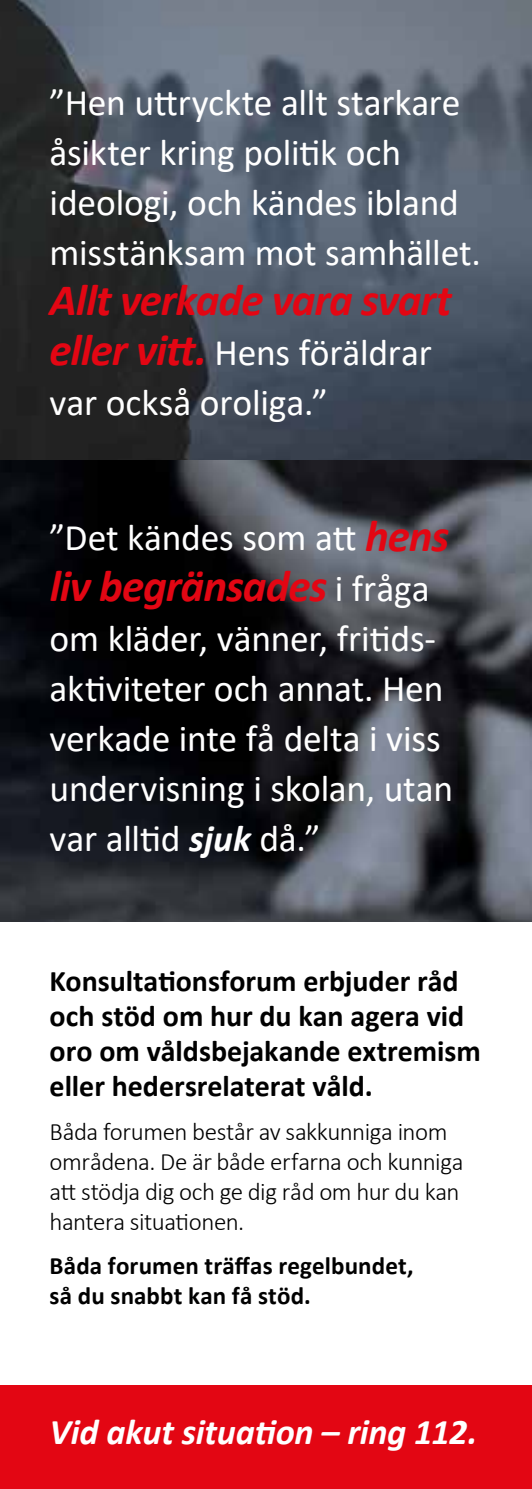
<style>
.page{position:relative;width:532px;height:1489px;background:#fff}
.page>*{position:absolute;margin:0;border:0;box-sizing:border-box;transform-origin:0 0}
.t1{font:italic 700 45px "Calibri";letter-spacing:-.025em;color:#e30613}
.t2{font:37.5px/50px "Calibri";letter-spacing:-.005em;color:#fff}
.t3{font:italic 700 36.25px "Calibri";letter-spacing:-.005em;color:#fff}
.t4{font:700 30px/35px "Calibri";color:#000}
.t5{font:300 25px/30px "Calibri";letter-spacing:-.02em;color:#000}
.t6{font:700 25px/30px "Calibri";letter-spacing:.005em;color:#000}
.s1{font-weight:700;font-style:italic;font-size:45px;color:#e30613}
.s2{font-weight:400;font-style:normal;font-size:37.5px;color:#fff}
.s3{font-weight:700;font-style:italic}
</style>
<div class="page">
<div style="left:0;top:1384px;width:531px;height:104px;background:#e30613"></div>
<img style="left:0;top:0;width:531px;height:921px">
<p class="t2" style="left:50px;top:77px;width:432px">”Hen uttryckte allt starkare åsikter kring politik och ideologi, och kändes ibland misstänksam mot samhället.</p>
<p class="t1" style="left:50px;top:268px;width:403px">Allt verkade vara svart</p>
<p class="t2" style="left:50px;top:327px;width:383px"><span class="s1">eller vitt.</span> Hens föräldrar var också oroliga.”</p>
<p class="t2" style="left:50px;top:512px;width:401px">”Det kändes som att <span class="s1">hens</span></p>
<p class="t1" style="left:50px;top:553px;width:381px">liv begränsades <span class="s2">i fråga</span></p>
<p class="t2" style="left:50px;top:612px;width:405px">om kläder, vänner, fritids&shy;aktiviteter och annat. Hen verkade inte få delta i viss undervisning i skolan, utan var alltid <span class="s3">sjuk</span> då.”</p>
<p class="t4" style="left:50px;top:962px;width:432px">Konsultationsforum erbjuder råd och stöd om hur du kan agera vid oro om våldsbejakande extremism eller hedersrelaterat våld.</p>
<p class="t5" style="left:50px;top:1116px;width:415px">Båda forumen består av sakkunniga inom områdena. De är både erfarna och kunniga att stödja dig och ge dig råd om hur du kan hantera situationen.</p>
<p class="t6" style="left:50px;top:1250px;width:365px">Båda forumen träffas regelbundet, så du snabbt kan få stöd.</p>
<p class="t3" style="left:50px;top:1405px;width:429px">Vid akut situation – ring 112.</p>
</div>
